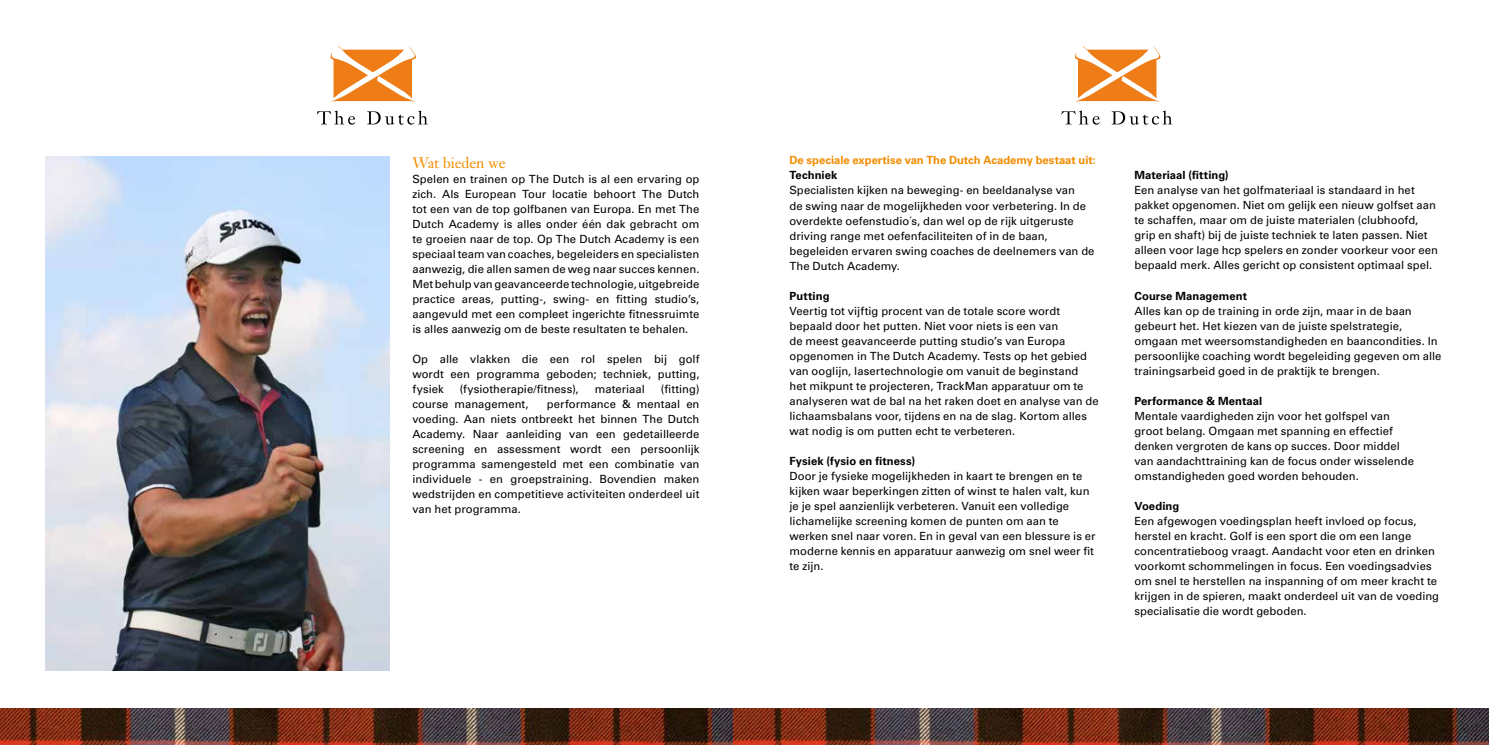
<style>
.page{position:relative;width:1489px;height:745px;background:#fff}
.page>*{position:absolute;margin:0;border:0;box-sizing:border-box;transform-origin:0 0}
.t1{font:15px "Janson Text";letter-spacing:-.015em;color:#f28c00}
.t2{font:11.25px/15px "Univers";color:#000}
.t3{font:700 11.25px "Univers";letter-spacing:.005em;color:#000}
.t4{font:700 11.25px "Univers";color:#f28c00}
</style>
<div class="page">
<img style="left:0;top:708px;width:733px;height:36px">
<svg style="left:330px;top:46px;width:86px;height:56px"></svg>
<svg style="left:317px;top:110px;width:38px;height:14px"></svg>
<svg style="left:367px;top:110px;width:60px;height:14px"></svg>
<img style="left:733px;top:708px;width:755px;height:36px">
<svg style="left:1075px;top:46px;width:85px;height:56px"></svg>
<svg style="left:1061px;top:110px;width:38px;height:14px"></svg>
<svg style="left:1111px;top:110px;width:61px;height:14px"></svg>
<img style="left:45px;top:156px;width:345px;height:514px">
<h1 class="t1" style="left:412px;top:153px;width:95px">Wat bieden we</h1>
<p class="t2" style="left:412px;top:171px;width:288px;text-align:justify">Spelen en trainen op The Dutch is al een ervaring op zich. Als European Tour locatie behoort The Dutch tot een van de top golfbanen van Europa. En met The Dutch Academy is alles onder één dak gebracht om te groeien naar de top. Op The Dutch Academy is een speciaal team van coaches, begeleiders en specialisten aanwezig, die allen samen de weg naar succes kennen.<br>Met behulp van geavanceerde technologie, uitgebreide practice areas, putting-, swing- en fitting studio’s, aangevuld met een compleet ingerichte fitnessruimte is alles aanwezig om de beste resultaten te behalen.</p>
<p class="t2" style="left:412px;top:351px;width:288px;text-align:justify">Op alle vlakken die een rol spelen bij golf wordt een programma geboden; techniek, putting, fysiek</p>
<p class="t2" style="left:459px;top:381px;width:120px">(fysiotherapie/fitness),</p>
<p class="t2" style="left:594px;top:381px;width:52px">materiaal</p>
<p class="t2" style="left:661px;top:381px;width:40px">(fitting)</p>
<p class="t2" style="left:412px;top:396px;width:118px">course management,</p>
<p class="t2" style="left:412px;top:396px;width:288px;text-align:justify;text-indent:134px">performance &amp; mentaal en voeding. Aan niets ontbreekt het binnen The Dutch Academy. Naar aanleiding van een gedetailleerde screening en assessment wordt een persoonlijk programma samengesteld met een combinatie van individuele - en groepstraining. Bovendien maken wedstrijden en competitieve activiteiten onderdeel uit van het programma.</p>
<p class="t4" style="left:789px;top:154px;width:308px">De speciale expertise van The Dutch Academy bestaat uit:</p>
<p class="t3" style="left:789px;top:169px;width:49px">Techniek</p>
<p class="t2" style="left:789px;top:183px;width:306px">Specialisten kijken na beweging- en beeldanalyse van<br>de swing naar de mogelijkheden voor verbetering. In de overdekte oefenstudio´s, dan wel op de rijk uitgeruste driving range met oefenfaciliteiten of in de baan, begeleiden ervaren swing coaches de deelnemers van de The Dutch Academy.</p>
<p class="t3" style="left:789px;top:289px;width:42px">Putting</p>
<p class="t2" style="left:789px;top:303px;width:311px">Veertig tot vijftig procent van de totale score wordt bepaald door het putten. Niet voor niets is een van<br>de meest geavanceerde putting studio’s van Europa opgenomen in The Dutch Academy. Tests op het gebied van ooglijn, lasertechnologie om vanuit de beginstand<br>het mikpunt te projecteren, TrackMan apparatuur om te analyseren wat de bal na het raken doet en analyse van de lichaamsbalans voor, tijdens en na de slag. Kortom alles wat nodig is om putten echt te verbeteren.</p>
<p class="t3" style="left:789px;top:454px;width:127px">Fysiek (fysio en fitness)</p>
<p class="t2" style="left:789px;top:468px;width:307px">Door je fysieke mogelijkheden in kaart te brengen en te kijken waar beperkingen zitten of winst te halen valt, kun je je spel aanzienlijk verbeteren. Vanuit een volledige lichamelijke screening komen de punten om aan te werken snel naar voren. En in geval van een blessure is er moderne kennis en apparatuur aanwezig om snel weer fit te zijn.</p>
<p class="t3" style="left:1134px;top:169px;width:96px">Materiaal (fitting)</p>
<p class="t2" style="left:1134px;top:183px;width:305px">Een analyse van het golfmateriaal is standaard in het pakket opgenomen. Niet om gelijk een nieuw golfset aan te schaffen, maar om de juiste materialen (clubhoofd, grip en shaft) bij de juiste techniek te laten passen. Niet alleen voor lage hcp spelers en zonder voorkeur voor een bepaald merk. Alles gericht op consistent optimaal spel.</p>
<p class="t3" style="left:1134px;top:289px;width:114px">Course Management</p>
<p class="t2" style="left:1134px;top:303px;width:308px">Alles kan op de training in orde zijn, maar in de baan gebeurt het. Het kiezen van de juiste spelstrategie, omgaan met weersomstandigheden en baancondities. In persoonlijke coaching wordt begeleiding gegeven om alle trainingsarbeid goed in de praktijk te brengen.</p>
<p class="t3" style="left:1134px;top:394px;width:129px">Performance &amp; Mentaal</p>
<p class="t2" style="left:1134px;top:408px;width:281px">Mentale vaardigheden zijn voor het golfspel van groot belang. Omgaan met spanning en effectief denken vergroten de kans op succes. Door middel van aandachttraining kan de focus onder wisselende omstandigheden goed worden behouden.</p>
<p class="t3" style="left:1134px;top:499px;width:46px">Voeding</p>
<p class="t2" style="left:1134px;top:513px;width:306px">Een afgewogen voedingsplan heeft invloed op focus, herstel en kracht. Golf is een sport die om een lange concentratieboog vraagt. Aandacht voor eten en drinken voorkomt schommelingen in focus. Een voedingsadvies om snel te herstellen na inspanning of om meer kracht te krijgen in de spieren, maakt onderdeel uit van de voeding specialisatie die wordt geboden.</p>
</div>
